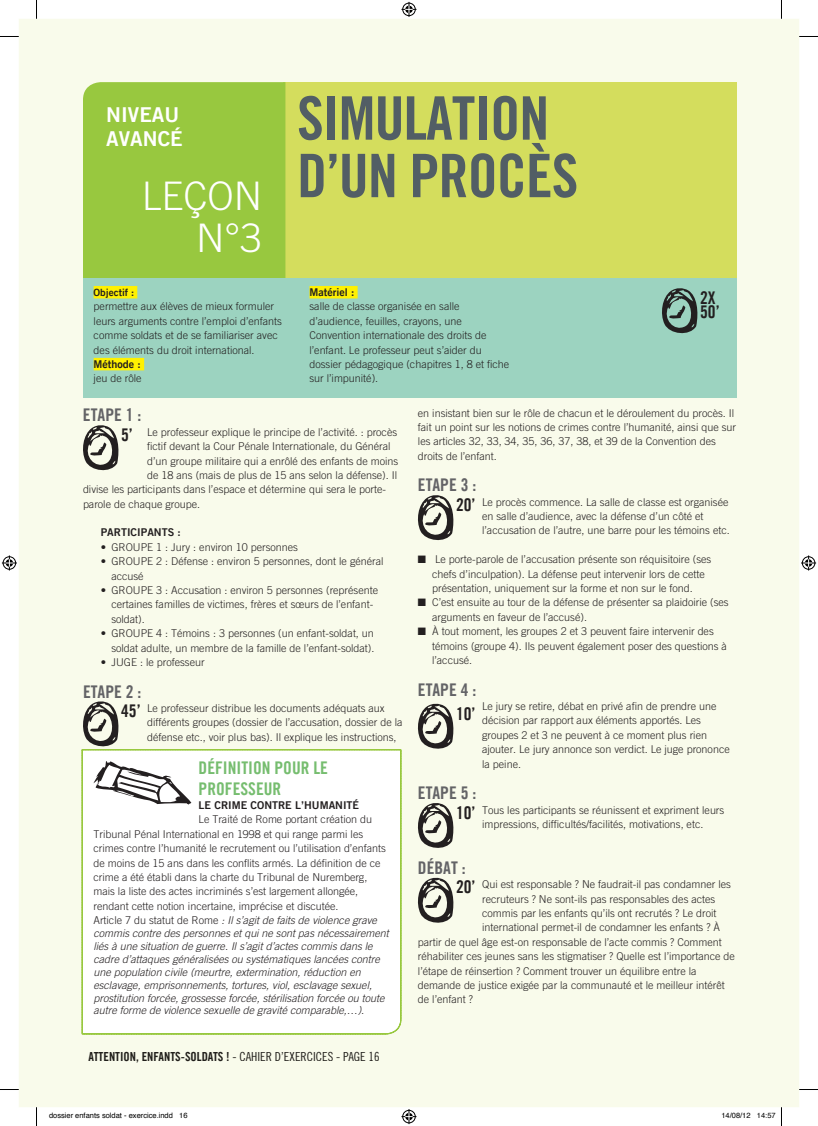
<style>
.page{position:relative;width:818px;height:1126px;background:#fff}
.page>*{position:absolute;margin:0;border:0;box-sizing:border-box;transform-origin:0 0}
.t1{font:60px/57.5px "Amnesty Trade Gothic Bd Cn 20";letter-spacing:-.015em;color:#525e65}
.t2{font:300 39.25px/42.5px "Amnesty Trade Gothic";color:#fff;text-align:right}
.t3{font:20.5px/24.6px "Amnesty Trade Gothic Bd 2";color:#fff}
.t4{font:17.5px "Amnesty Trade Gothic Bd Cn 20";color:#636366}
.t5{font:17.5px/21px "Amnesty Trade Gothic Bd Cn 20";color:#76bd6f}
.t6{font:17.5px/14.4px "Amnesty Trade Gothic Bd Cn 20";color:#231f20}
.t7{font:12.5px "Amnesty Trade Gothic Bd Cn 20";color:#231f20}
.t8{font:300 10.75px/14.4px "Amnesty Trade Gothic";color:#231f20}
.t9{font:italic 300 10.75px/12.9px "Amnesty Trade Gothic";color:#231f20}
.t10{font:10.75px "Amnesty Trade Gothic Bd 2";color:#231f20}
.t11{font:10px "Amnesty Trade Gothic Bd 2";color:#231f20}
.t12{font:7.5px "Helvetica";color:#000}
.s1{font-family:"Amnesty Trade Gothic Bd Cn 20";font-weight:400;font-size:17.5px}
.s2{font-style:italic}
.s3{font-family:"Amnesty Trade Gothic Cn 18"}
</style>
<div class="page">
<div style="left:19px;top:19px;width:779px;height:1088px;background:#f9fbeb"></div>
<div style="left:89px;top:1051px;width:140px;height:10px;background:#f9fbeb"></div>
<div style="left:229px;top:1051px;width:149px;height:9px;background:#f9fbeb"></div>
<div style="left:283px;top:82px;width:453px;height:196px;background:#d4dd5d"></div>
<div style="left:83px;top:82px;width:202px;height:195px;background:#98c83f"></div>
<div style="left:83px;top:277px;width:653px;height:120px;background:#9cd3c0"></div>
<div style="left:94px;top:286px;width:43px;height:12px;background:#fff101"></div>
<div style="left:94px;top:358px;width:50px;height:12px;background:#fff101"></div>
<div style="left:309px;top:286px;width:48px;height:12px;background:#fff101"></div>
<svg style="left:662px;top:288px;width:35px;height:45px"></svg>
<svg style="left:83px;top:425px;width:35px;height:45px;background:#94948c"></svg>
<svg style="left:83px;top:701px;width:35px;height:45px;background:#95948c"></svg>
<svg style="left:417px;top:495px;width:36px;height:45px;background:#97968e"></svg>
<svg style="left:417px;top:703px;width:36px;height:45px;background:#98978f"></svg>
<svg style="left:417px;top:802px;width:36px;height:45px;background:#98978f"></svg>
<svg style="left:417px;top:877px;width:36px;height:45px;background:#98978f"></svg>
<svg style="left:81px;top:748px;width:320px;height:286px"></svg>
<svg style="left:0;top:36px;width:19px;height:1px"></svg>
<svg style="left:798px;top:36px;width:19px;height:1px"></svg>
<svg style="left:0;top:1089px;width:19px;height:1px"></svg>
<svg style="left:798px;top:1088px;width:19px;height:2px"></svg>
<svg style="left:36px;top:0;width:1px;height:19px"></svg>
<svg style="left:36px;top:1107px;width:1px;height:18px"></svg>
<svg style="left:401px;top:2px;width:15px;height:15px"></svg>
<svg style="left:401px;top:1109px;width:15px;height:14px"></svg>
<svg style="left:2px;top:555px;width:15px;height:15px"></svg>
<svg style="left:801px;top:555px;width:14px;height:15px"></svg>
<h3 class="t3" style="left:106px;top:101px;width:78px">NIVEAU<br>AVANCÉ</h3>
<h2 class="t2" style="left:142px;top:174px;width:122px">LEÇON<br>N°3</h2>
<p class="t11" style="left:94px;top:286px;width:42px">Objectif :</p>
<p class="t8" style="left:94px;top:299px;width:190px">permettre aux élèves de mieux formuler leurs arguments contre l’emploi d’enfants comme soldats et de se familiariser avec des éléments du droit international.</p>
<p class="t10" style="left:94px;top:357px;width:49px">Méthode :</p>
<p class="t8" style="left:94px;top:371px;width:49px">jeu de rôle</p>
<h1 class="t1" style="left:297px;top:89px;width:282px">SIMULATION<br>D’UN PROCÈS</h1>
<p class="t10" style="left:309px;top:285px;width:46px">Matériel :</p>
<p class="t8" style="left:309px;top:299px;width:201px">salle de classe organisée en salle d’audience, feuilles, crayons, une Convention internationale des droits de l’enfant. Le professeur peut s’aider du dossier pédagogique (chapitres 1, 8 et fiche sur l’impunité).</p>
<h3 class="t6" style="left:699px;top:290px;width:21px">2X<br>50’</h3>
<h3 class="t4" style="left:83px;top:404px;width:60px">ETAPE 1 :</h3>
<p class="t8" style="left:121px;top:424px;width:277px"><span class="s1">5’</span> Le professeur explique le principe de l’activité. : procès</p>
<p class="t8" style="left:147px;top:439px;width:245px">fictif devant la Cour Pénale Internationale, du Général</p>
<p class="t8" style="left:147px;top:453px;width:252px">d’un groupe militaire qui a enrôlé des enfants de moins</p>
<p class="t8" style="left:147px;top:468px;width:251px">de 18 ans (mais de plus de 15 ans selon la défense). Il</p>
<p class="t8" style="left:83px;top:482px;width:304px">divise les participants dans l’espace et détermine qui sera le porte-</p>
<p class="t8" style="left:83px;top:496px;width:119px">parole de chaque groupe.</p>
<p class="t10" style="left:101px;top:526px;width:82px">PARTICIPANTS :</p>
<p class="t8" style="left:101px;top:539px;width:199px">• GROUPE 1 : Jury : environ 10 personnes</p>
<p class="t8" style="left:111px;top:554px;width:273px;text-indent:-11px">• GROUPE 2 : Défense : environ 5 personnes, dont le général accusé</p>
<p class="t8" style="left:111px;top:582px;width:268px;text-indent:-11px">• GROUPE 3 : Accusation : environ 5 personnes (représente certaines familles de victimes, frères et sœurs de l’enfant&shy;soldat).</p>
<p class="t8" style="left:101px;top:626px;width:275px;text-align:right">• GROUPE 4 : Témoins : 3 personnes (un enfant-soldat, un soldat adulte, un membre de la famille de l’enfant-soldat).</p>
<p class="t8" style="left:101px;top:654px;width:105px">• JUGE : le professeur</p>
<h3 class="t4" style="left:83px;top:680px;width:60px">ETAPE 2 :</h3>
<p class="t8" style="left:147px;top:700px;width:257px;text-indent:-26px"><span class="s1">45’</span> Le professeur distribue les documents adéquats aux différents groupes (dossier de l’accusation, dossier de la défense etc., voir plus bas). Il explique les instructions,</p>
<h3 class="t5" style="left:198px;top:756px;width:131px">DÉFINITION POUR LE<br>PROFESSEUR</h3>
<p class="t10" style="left:198px;top:798px;width:162px">LE CRIME CONTRE L’HUMANITÉ</p>
<p class="t8" style="left:93px;top:812px;width:294px;text-indent:105px">Le Traité de Rome portant création du Tribunal Pénal International en 1998 et qui range parmi les crimes contre l’humanité le recrutement ou l’utilisation d’enfants de moins de 15 ans dans les conflits armés. La définition de ce crime a été établi dans la charte du Tribunal de Nuremberg, mais la liste des actes incriminés s’est largement allongée, rendant cette notion incertaine, imprécise et discutée.<br>Article 7 du statut de Rome <span class="s2">: Il s’agit de faits de violence grave</span></p>
<p class="t9" style="left:93px;top:926px;width:296px">commis contre des personnes et qui ne sont pas nécessairement liés à une situation de guerre. Il s’agit d’actes commis dans le cadre d’attaques généralisées ou systématiques lancées contre une population civile (meurtre, extermination, réduction en esclavage, emprisonnements, tortures, viol, esclavage sexuel, prostitution forcée, grossesse forcée, stérilisation forcée ou toute autre forme de violence sexuelle de gravité comparable,…).</p>
<p class="t7" style="left:89px;top:1048px;width:292px">ATTENTION, ENFANTS-SOLDATS ! <span class="s3">- CAHIER D’EXERCICES - PAGE 16</span></p>
<p class="t8" style="left:417px;top:405px;width:319px">en insistant bien sur le rôle de chacun et le déroulement du procès. Il fait un point sur les notions de crimes contre l’humanité, ainsi que sur les articles 32, 33, 34, 35, 36, 37, 38, et 39 de la Convention des droits de l’enfant.</p>
<h3 class="t4" style="left:417px;top:474px;width:60px">ETAPE 3 :</h3>
<p class="t8" style="left:482px;top:494px;width:249px;text-indent:-26px"><span class="s1">20’</span> Le procès commence. La salle de classe est organisée en salle d’audience, avec la défense d’un côté et l’accusation de l’autre, une barre pour les témoins etc.</p>
<p class="t8" style="left:432px;top:552px;width:280px;text-indent:-14px">■ Le porte-parole de l’accusation présente son réquisitoire (ses chefs d’inculpation). La défense peut intervenir lors de cette présentation, uniquement sur la forme et non sur le fond.</p>
<p class="t8" style="left:432px;top:595px;width:298px;text-indent:-14px">■ C’est ensuite au tour de la défense de présenter sa plaidoirie (ses arguments en faveur de l’accusé).</p>
<p class="t8" style="left:432px;top:624px;width:296px;text-indent:-14px">■ À tout moment, les groupes 2 et 3 peuvent faire intervenir des témoins (groupe 4). Ils peuvent également poser des questions à l’accusé.</p>
<h3 class="t4" style="left:417px;top:678px;width:60px">ETAPE 4 :</h3>
<h3 class="t6" style="left:456px;top:706px;width:21px">10’</h3>
<p class="t8" style="left:482px;top:698px;width:249px">Le jury se retire, débat en privé afin de prendre une décision par rapport aux éléments apportés. Les groupes 2 et 3 ne peuvent à ce moment plus rien ajouter. Le jury annonce son verdict. Le juge prononce la peine.</p>
<h3 class="t4" style="left:417px;top:782px;width:60px">ETAPE 5 :</h3>
<p class="t8" style="left:456px;top:802px;width:269px;text-align:center"><span class="s1">10’</span> Tous les participants se réunissent et expriment leurs impressions, difficultés/facilités, motivations, etc.</p>
<h3 class="t4" style="left:417px;top:857px;width:49px">DÉBAT :</h3>
<p class="t8" style="left:456px;top:877px;width:276px"><span class="s1">20’</span> Qui est responsable ? Ne faudrait-il pas condamner les</p>
<p class="t8" style="left:482px;top:891px;width:234px">recruteurs ? Ne sont-ils pas responsables des actes</p>
<p class="t8" style="left:482px;top:905px;width:236px">commis par les enfants qu’ils ont recrutés ? Le droit</p>
<p class="t8" style="left:482px;top:920px;width:239px">international permet-il de condamner les enfants ? À</p>
<p class="t8" style="left:417px;top:934px;width:305px">partir de quel âge est-on responsable de l’acte commis ? Comment</p>
<p class="t8" style="left:417px;top:949px;width:318px">réhabiliter ces jeunes sans les stigmatiser ? Quelle est l’importance de</p>
<p class="t8" style="left:417px;top:963px;width:280px">l’étape de réinsertion ? Comment trouver un équilibre entre la</p>
<p class="t8" style="left:417px;top:977px;width:308px">demande de justice exigée par la communauté et le meilleur intérêt</p>
<p class="t8" style="left:417px;top:992px;width:56px">de l’enfant ?</p>
<p class="t12" style="left:49px;top:1109px;width:140px">dossier enfants soldat - exercice.indd 16</p>
<p class="t12" style="left:721px;top:1109px;width:56px">14/08/12 14:57</p>
</div>
